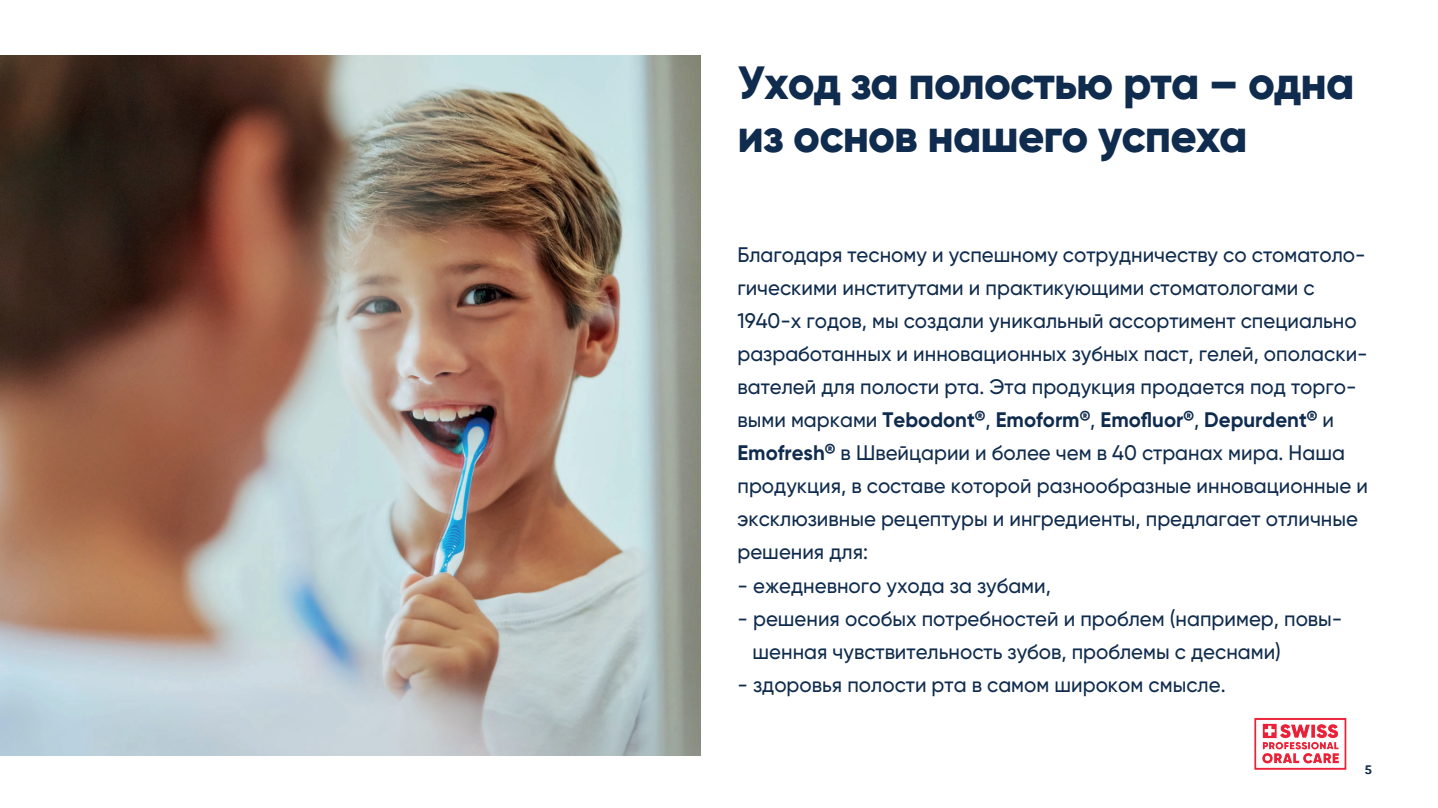
<style>
.page{position:relative;width:1438px;height:808px;background:#fff}
.page>*{position:absolute;margin:0;border:0;box-sizing:border-box;transform-origin:0 0}
.t1{font:800 46.65px/52.7px "Gilroy Two";letter-spacing:-.02em;color:#0f2b4d}
.t2{font:500 21px/33px "Gilroy Two";color:#0f2b4d}
.t3{font:500 12px "Gilroy Two";color:#0f2b4d}
.s1{font-weight:700}
</style>
<div class="page">
<img style="left:0;top:56px;width:700px;height:700px">
<img style="left:1254px;top:718px;width:93px;height:52px">
<h1 class="t1" style="left:737px;top:56px;width:618px">Уход за полостью рта – одна из основ нашего успеха</h1>
<p class="t2" style="left:737px;top:238px;width:632px">Благодаря тесному и успешному сотрудничеству со стоматоло&shy;гическими институтами и практикующими стоматологами с 1940-х годов, мы создали уникальный ассортимент специально разработанных и инновационных зубных паст, гелей, ополаски&shy;вателей для полости рта. Эта продукция продается под торго&shy;выми марками <span class="s1">Tebodont</span><sup>®</sup>, <span class="s1">Emoform</span><sup>®</sup>, <span class="s1">Emofluor</span><sup>®</sup>, <span class="s1">Depurdent</span><sup>®</sup> и <span class="s1">Emofresh</span><sup>®</sup> в Швейцарии и более чем в 40 странах мира. Наша продукция, в составе которой разнообразные инновационные и эксклюзивные рецептуры и ингредиенты, предлагает отличные решения для:</p>
<p class="t2" style="left:737px;top:568px;width:315px">- ежедневного ухода за зубами,</p>
<p class="t2" style="left:752px;top:601px;width:591px;text-indent:-15px">- решения особых потребностей и проблем (например, повы&shy;шенная чувствительность зубов, проблемы с деснами)</p>
<p class="t2" style="left:737px;top:668px;width:489px">- здоровья полости рта в самом широком смысле.</p>
<p class="t3" style="left:1364px;top:763px;width:8px">5</p>
</div>
